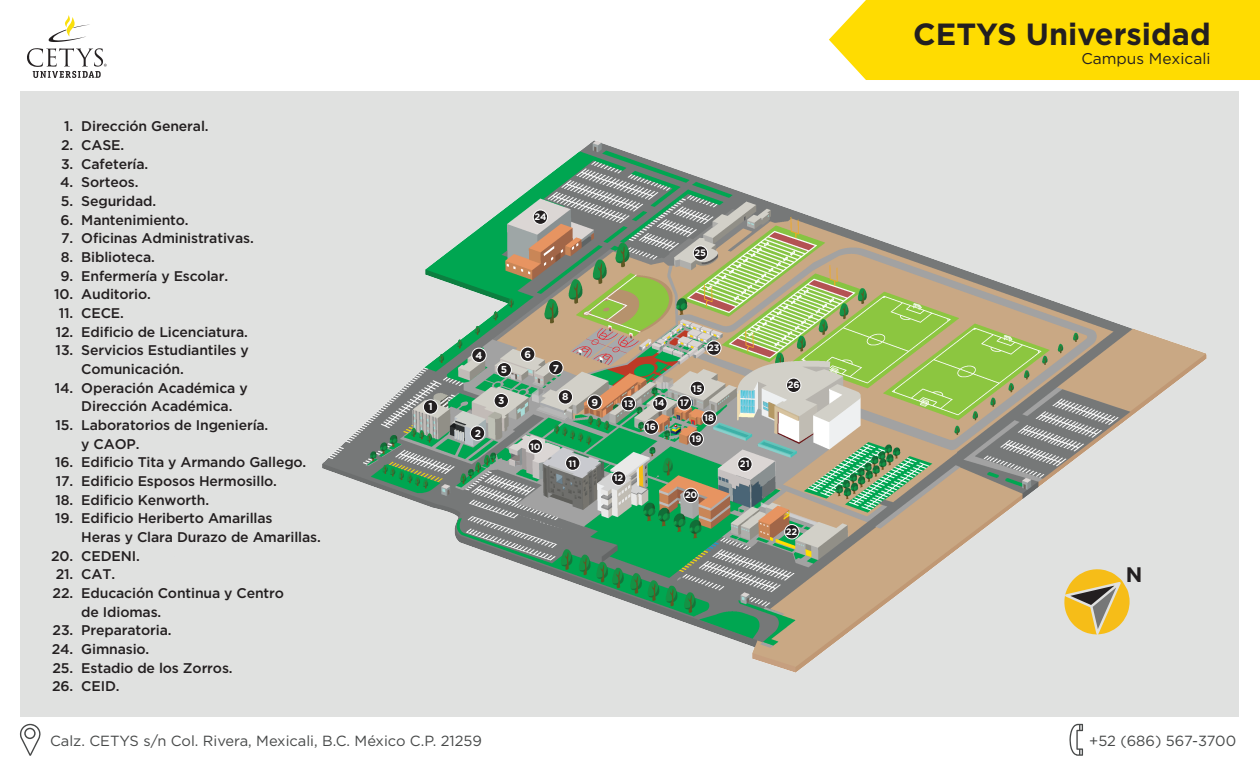
<style>
.page{position:relative;width:1260px;height:765px;background:#fff}
.page>*{position:absolute;margin:0;border:0;box-sizing:border-box;transform-origin:0 0}
.t1{font:700 30.62px "Gotham";color:#231f20}
.t2{font:700 21px "Gotham";color:#231f20}
.t3{font:15.5px "Gotham";color:#231f20}
.t4{font:14.62px "Gotham";color:#474949}
.t5{font:500 14px/18.6px "Gotham";letter-spacing:-.01em;color:#231f20;text-align:justify}
.t6{font:700 10.12px "Gotham";color:#fff}
.t7{font:700 9.25px "Gotham";color:#fff}
</style>
<div class="page">
<div style="left:21px;top:92px;width:1218px;height:625px;background:#e0e1e0"></div>
<svg style="left:48px;top:15px;width:42px;height:27px"></svg>
<svg style="left:27px;top:48px;width:80px;height:30px"></svg>
<div style="left:829px;top:0;width:431px;height:80px;background:#ffdc01"></div>
<img style="left:322px;top:140px;width:885px;height:533px">
<div style="left:423px;top:400px;width:15px;height:14px;background:#231f20;border-radius:50%"></div>
<div style="left:423px;top:399px;width:15px;height:16px;border:1px solid #fff;border-radius:50%"></div>
<div style="left:470px;top:426px;width:15px;height:14px;background:#231f20;border-radius:50%"></div>
<div style="left:470px;top:426px;width:15px;height:15px;border:1px solid #fff;border-radius:50%"></div>
<div style="left:494px;top:394px;width:14px;height:14px;background:#231f20;border-radius:50%"></div>
<div style="left:494px;top:393px;width:15px;height:15px;border:1px solid #fff;border-radius:50%"></div>
<div style="left:472px;top:348px;width:14px;height:15px;background:#231f20;border-radius:50%"></div>
<div style="left:471px;top:348px;width:16px;height:15px;border:1px solid #fff;border-radius:50%"></div>
<div style="left:497px;top:363px;width:14px;height:14px;background:#231f20;border-radius:50%"></div>
<div style="left:497px;top:362px;width:15px;height:15px;border:1px solid #fff;border-radius:50%"></div>
<div style="left:521px;top:347px;width:14px;height:14px;background:#231f20;border-radius:50%"></div>
<div style="left:520px;top:347px;width:15px;height:15px;border:1px solid #fff;border-radius:50%"></div>
<div style="left:549px;top:360px;width:14px;height:15px;background:#231f20;border-radius:50%"></div>
<div style="left:548px;top:360px;width:15px;height:15px;border:1px solid #fff;border-radius:50%"></div>
<div style="left:558px;top:390px;width:15px;height:14px;background:#231f20;border-radius:50%"></div>
<div style="left:558px;top:389px;width:15px;height:15px;border:1px solid #fff;border-radius:50%"></div>
<div style="left:588px;top:395px;width:14px;height:14px;background:#231f20;border-radius:50%"></div>
<div style="left:587px;top:395px;width:15px;height:15px;border:1px solid #fff;border-radius:50%"></div>
<div style="left:612px;top:471px;width:14px;height:14px;background:#231f20;border-radius:50%"></div>
<div style="left:611px;top:471px;width:15px;height:15px;border:1px solid #fff;border-radius:50%"></div>
<div style="left:566px;top:456px;width:14px;height:14px;background:#231f20;border-radius:50%"></div>
<div style="left:565px;top:456px;width:15px;height:15px;border:1px solid #fff;border-radius:50%"></div>
<div style="left:528px;top:439px;width:15px;height:14px;background:#231f20;border-radius:50%"></div>
<div style="left:528px;top:439px;width:15px;height:15px;border:1px solid #fff;border-radius:50%"></div>
<div style="left:621px;top:396px;width:15px;height:15px;background:#231f20;border-radius:50%"></div>
<div style="left:621px;top:396px;width:15px;height:15px;border:1px solid #fff;border-radius:50%"></div>
<div style="left:653px;top:396px;width:14px;height:15px;background:#231f20;border-radius:50%"></div>
<div style="left:652px;top:396px;width:15px;height:15px;border:1px solid #fff;border-radius:50%"></div>
<div style="left:644px;top:420px;width:15px;height:14px;background:#231f20;border-radius:50%"></div>
<div style="left:644px;top:420px;width:15px;height:15px;border:1px solid #fff;border-radius:50%"></div>
<div style="left:677px;top:396px;width:15px;height:14px;background:#231f20;border-radius:50%"></div>
<div style="left:677px;top:395px;width:15px;height:15px;border:1px solid #fff;border-radius:50%"></div>
<div style="left:690px;top:381px;width:15px;height:15px;background:#231f20;border-radius:50%"></div>
<div style="left:690px;top:381px;width:15px;height:15px;border:1px solid #fff;border-radius:50%"></div>
<div style="left:702px;top:411px;width:14px;height:14px;background:#231f20;border-radius:50%"></div>
<div style="left:702px;top:410px;width:15px;height:16px;border:1px solid #fff;border-radius:50%"></div>
<div style="left:689px;top:432px;width:14px;height:14px;background:#231f20;border-radius:50%"></div>
<div style="left:689px;top:431px;width:15px;height:16px;border:1px solid #fff;border-radius:50%"></div>
<div style="left:684px;top:488px;width:14px;height:15px;background:#231f20;border-radius:50%"></div>
<div style="left:683px;top:488px;width:16px;height:15px;border:1px solid #fff;border-radius:50%"></div>
<div style="left:738px;top:457px;width:14px;height:14px;background:#231f20;border-radius:50%"></div>
<div style="left:737px;top:457px;width:15px;height:15px;border:1px solid #fff;border-radius:50%"></div>
<div style="left:785px;top:525px;width:14px;height:14px;background:#231f20;border-radius:50%"></div>
<div style="left:784px;top:524px;width:15px;height:15px;border:1px solid #fff;border-radius:50%"></div>
<div style="left:787px;top:378px;width:14px;height:15px;background:#231f20;border-radius:50%"></div>
<div style="left:786px;top:378px;width:15px;height:15px;border:1px solid #fff;border-radius:50%"></div>
<div style="left:707px;top:341px;width:14px;height:14px;background:#231f20;border-radius:50%"></div>
<div style="left:706px;top:341px;width:15px;height:15px;border:1px solid #fff;border-radius:50%"></div>
<div style="left:693px;top:246px;width:15px;height:14px;background:#231f20;border-radius:50%"></div>
<div style="left:693px;top:246px;width:15px;height:15px;border:1px solid #fff;border-radius:50%"></div>
<div style="left:533px;top:210px;width:15px;height:14px;background:#231f20;border-radius:50%"></div>
<div style="left:533px;top:210px;width:15px;height:15px;border:1px solid #fff;border-radius:50%"></div>
<svg style="left:1069px;top:724px;width:14px;height:32px"></svg>
<svg style="left:19px;top:723px;width:22px;height:33px"></svg>
<svg style="left:1064px;top:569px;width:66px;height:66px"></svg>
<p class="t5" style="left:54px;top:117px;width:21px;text-align:right">1.<br>2.<br>3.<br>4.<br>5.<br>6.<br>7.<br>8.<br>9.<br>10.<br>11.<br>12.<br>13.</p>
<p class="t5" style="left:55px;top:378px;width:20px">14.</p>
<p class="t5" style="left:56px;top:415px;width:19px">15.</p>
<p class="t5" style="left:55px;top:453px;width:20px">16.<br>17.<br>18.<br>19.</p>
<p class="t5" style="left:51px;top:546px;width:24px">20.<br>21.<br>22.</p>
<p class="t5" style="left:52px;top:621px;width:23px">23.<br>24.<br>25.<br>26.</p>
<p class="t5" style="left:81px;top:117px;width:241px;text-align:left">Dirección General.<br>CASE.<br>Cafetería.<br>Sorteos.<br>Seguridad.<br>Mantenimiento.<br>Oficinas Administrativas.<br>Biblioteca.<br>Enfermería y Escolar.<br>Auditorio.<br>CECE.<br>Edificio de Licenciatura.<br>Servicios Estudiantiles y<br>Comunicación.<br>Operación Académica y<br>Dirección Académica.<br>Laboratorios de Ingeniería.<br>y CAOP.<br>Edificio Tita y Armando Gallego.<br>Edificio Esposos Hermosillo.<br>Edificio Kenworth.<br>Edificio Heriberto Amarillas<br>Heras y Clara Durazo de Amarillas.<br>CEDENI.<br>CAT.<br>Educación Continua y Centro<br>de Idiomas.<br>Preparatoria.<br>Gimnasio.<br>Estadio de los Zorros.<br>CEID.</p>
<p class="t6" style="left:428px;top:400px;width:6px">1</p>
<p class="t7" style="left:534px;top:211px;width:14px">24</p>
<p class="t7" style="left:694px;top:247px;width:13px">25</p>
<p class="t6" style="left:476px;top:349px;width:8px">4</p>
<p class="t6" style="left:475px;top:426px;width:8px">2</p>
<p class="t6" style="left:501px;top:363px;width:8px">5</p>
<p class="t6" style="left:498px;top:394px;width:8px">3</p>
<p class="t6" style="left:524px;top:348px;width:8px">6</p>
<p class="t6" style="left:553px;top:362px;width:8px">7</p>
<p class="t6" style="left:562px;top:390px;width:8px">8</p>
<p class="t7" style="left:530px;top:440px;width:12px">10</p>
<p class="t7" style="left:568px;top:457px;width:9px">11</p>
<p class="t6" style="left:592px;top:395px;width:8px">9</p>
<p class="t7" style="left:624px;top:398px;width:11px">13</p>
<p class="t7" style="left:654px;top:397px;width:12px">14</p>
<p class="t7" style="left:646px;top:421px;width:12px">16</p>
<p class="t7" style="left:614px;top:472px;width:11px">12</p>
<p class="t7" style="left:708px;top:342px;width:13px">23</p>
<p class="t7" style="left:693px;top:382px;width:11px">15</p>
<p class="t7" style="left:680px;top:397px;width:11px">17</p>
<p class="t7" style="left:704px;top:412px;width:11px">18</p>
<p class="t7" style="left:691px;top:433px;width:12px">19</p>
<p class="t7" style="left:685px;top:489px;width:14px">20</p>
<p class="t7" style="left:740px;top:458px;width:11px">21</p>
<p class="t7" style="left:788px;top:379px;width:13px">26</p>
<p class="t7" style="left:786px;top:525px;width:13px">22</p>
<h1 class="t1" style="left:913px;top:14px;width:299px">CETYS Universidad</h1>
<p class="t3" style="left:1081px;top:48px;width:131px">Campus Mexicali</p>
<h2 class="t2" style="left:1126px;top:561px;width:18px">N</h2>
<p class="t4" style="left:50px;top:731px;width:433px">Calz. CETYS s/n Col. Rivera, Mexicali, B.C. México C.P. 21259</p>
<p class="t4" style="left:1089px;top:731px;width:149px">+52 (686) 567-3700</p>
</div>
